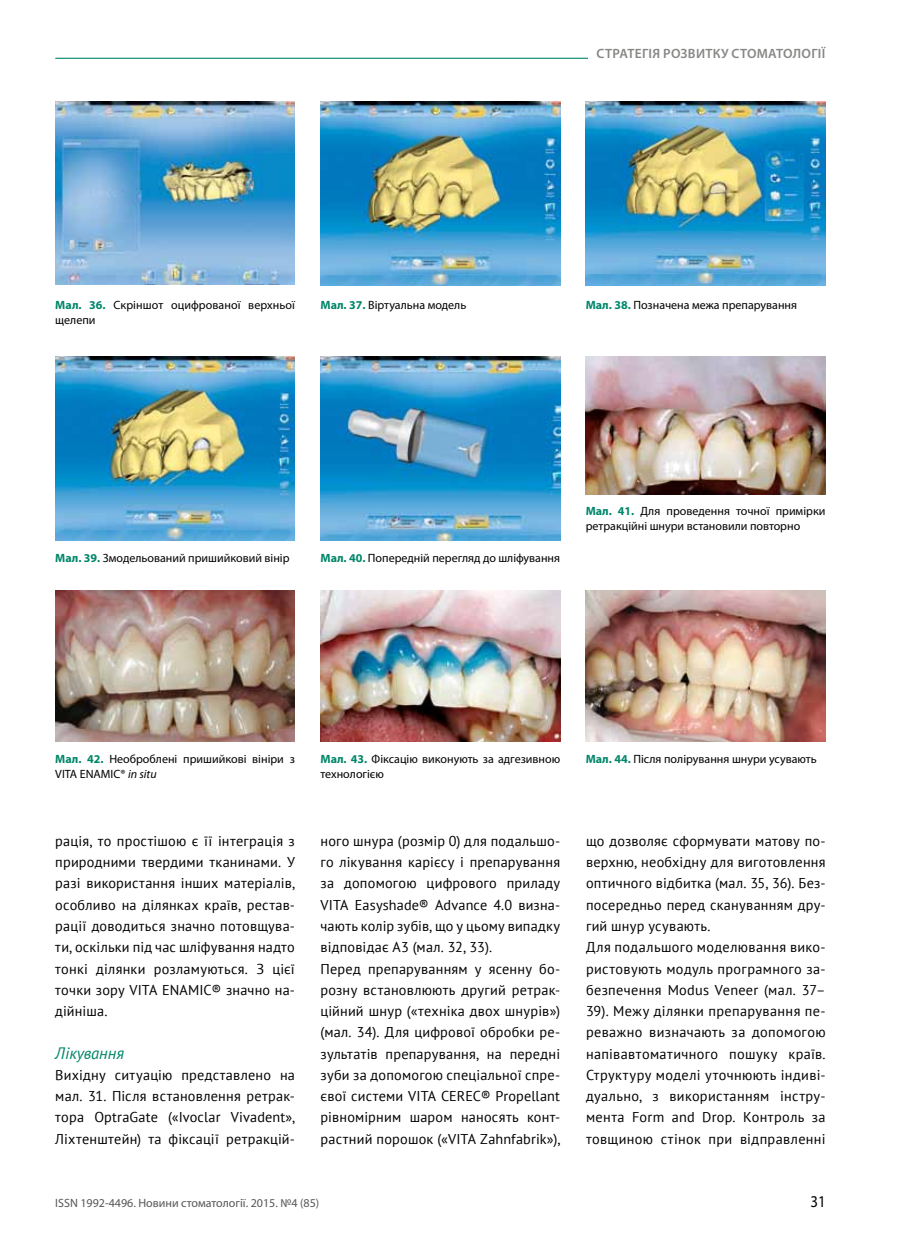
<style>
.page{position:relative;width:902px;height:1259px;background:#fff}
.page>*{position:absolute;margin:0;border:0;box-sizing:border-box;transform-origin:0 0}
.t1{font:italic 16.5px "PT Sans";color:#008669}
.t2{font:16.5px "Myriad Pro";color:#000;scale:.9 1}
.t3{font:14.25px/21.3px "PT Sans";letter-spacing:.02em;color:#000;text-align:justify}
.t4{font:600 13.5px "Myriad Pro";letter-spacing:.02em;color:#878786}
.t5{font:12px/15px "Myriad Pro";color:#000}
.t6{font:12px "Myriad Pro";color:#565656}
.s1{font-weight:700;color:#008669}
.s2{font-style:italic}
</style>
<div class="page">
<hr style="left:55px;top:58px;width:683px;height:1px;background:#008669">
<div style="left:588px;top:40px;width:237px;height:27px;background:#fff"></div>
<img style="left:55px;top:102px;width:240px;height:182px">
<img style="left:320px;top:102px;width:240px;height:183px">
<img style="left:585px;top:102px;width:240px;height:183px">
<img style="left:55px;top:357px;width:240px;height:183px">
<img style="left:320px;top:357px;width:240px;height:183px">
<img style="left:585px;top:357px;width:240px;height:137px">
<img style="left:55px;top:591px;width:240px;height:150px">
<img style="left:320px;top:591px;width:240px;height:150px">
<img style="left:585px;top:591px;width:240px;height:150px">
<p class="t4" style="left:596px;top:45px;width:230px">СТратегіЯ розвитку стоматології</p>
<p class="t5" style="left:55px;top:297px;width:241px"><span class="s1">Мал. 36.</span> Скріншот оцифрованої верхньої щелепи</p>
<p class="t5" style="left:320px;top:297px;width:147px"><span class="s1">Мал. 37.</span> Віртуальна модель</p>
<p class="t5" style="left:585px;top:297px;width:213px"><span class="s1">Мал. 38.</span> Позначена межа препарування</p>
<p class="t5" style="left:55px;top:550px;width:236px"><span class="s1">Мал. 39.</span> Змодельований пришийковий вінір</p>
<p class="t5" style="left:320px;top:550px;width:241px"><span class="s1">Мал. 40.</span> Попередній перегляд до шліфування</p>
<p class="t5" style="left:585px;top:503px;width:241px"><span class="s1">Мал. 41.</span> Для проведення точної примірки ретракційні шнури встановили повторно</p>
<p class="t5" style="left:55px;top:751px;width:241px"><span class="s1">Мал. 42.</span> Необроблені пришийкові вініри з<br>VITA ENAMIC® <span class="s2">in situ</span></p>
<p class="t5" style="left:320px;top:751px;width:241px"><span class="s1">Мал. 43.</span> Фіксацію виконують за адгезивною технологією</p>
<p class="t5" style="left:585px;top:751px;width:232px"><span class="s1">Мал. 44.</span> Після полірування шнури усувають</p>
<p class="t3" style="left:55px;top:830px;width:241px">рація, то простішою є її інтеграція з природними твердими тканинами. У разі використання інших матеріалів, особливо на ділянках країв, рестав&shy;рації доводиться значно потовщува&shy;ти, оскільки під час шліфування надто тонкі ділянки розламуються. З цієї точки зору VITA ENAMIC® значно на&shy;дійніша.</p>
<p class="t1" style="left:55px;top:1042px;width:70px">Лікування</p>
<p class="t3" style="left:55px;top:1064px;width:241px">Вихідну ситуацію представлено на мал. 31. Після встановлення ретрак&shy;тора OptraGate («Ivoclar Vivadent», Ліхтенштейн) та фіксації ретракцій-</p>
<p class="t3" style="left:320px;top:830px;width:241px;text-align:left">ного шнура (розмір 0) для подальшо&shy;го лікування карієсу і препарування за допомогою цифрового приладу VITA Easyshade® Advance 4.0 визна&shy;чають колір зубів, що у цьому випадку відповідає А3 (мал. 32, 33).<br>Перед препаруванням у ясенну бо&shy;розну встановлюють другий ретрак&shy;ційний шнур («техніка двох шнурів») (мал. 34). Для цифрової обробки ре&shy;зультатів препарування, на передні зуби за допомогою спеціальної спре&shy;євої системи VITA CEREC® Propellant рівномірним шаром наносять конт&shy;растний порошок («VITA Zahnfabrik»),</p>
<p class="t3" style="left:586px;top:830px;width:241px;text-align:left">що дозволяє сформувати матову по&shy;верхню, необхідну для виготовлення оптичного відбитка (мал. 35, 36). Без&shy;посередньо перед скануванням дру&shy;гий шнур усувають.<br>Для подальшого моделювання вико&shy;ристовують модуль програмного за&shy;безпечення Modus Veneer (мал. 37– 39). Межу ділянки препарування пе&shy;реважно визначають за допомогою напівавтоматичного пошуку країв.<br>Структуру моделі уточнюють індиві&shy;дуально, з використанням інстру&shy;мента Form and Drop. Контроль за товщиною стінок при відправленні</p>
<p class="t6" style="left:55px;top:1195px;width:265px">ISSN 1992-4496. Новини стоматології. 2015. №4 (85)</p>
<p class="t2" style="left:810px;top:1191px;width:18px">31</p>
</div>
